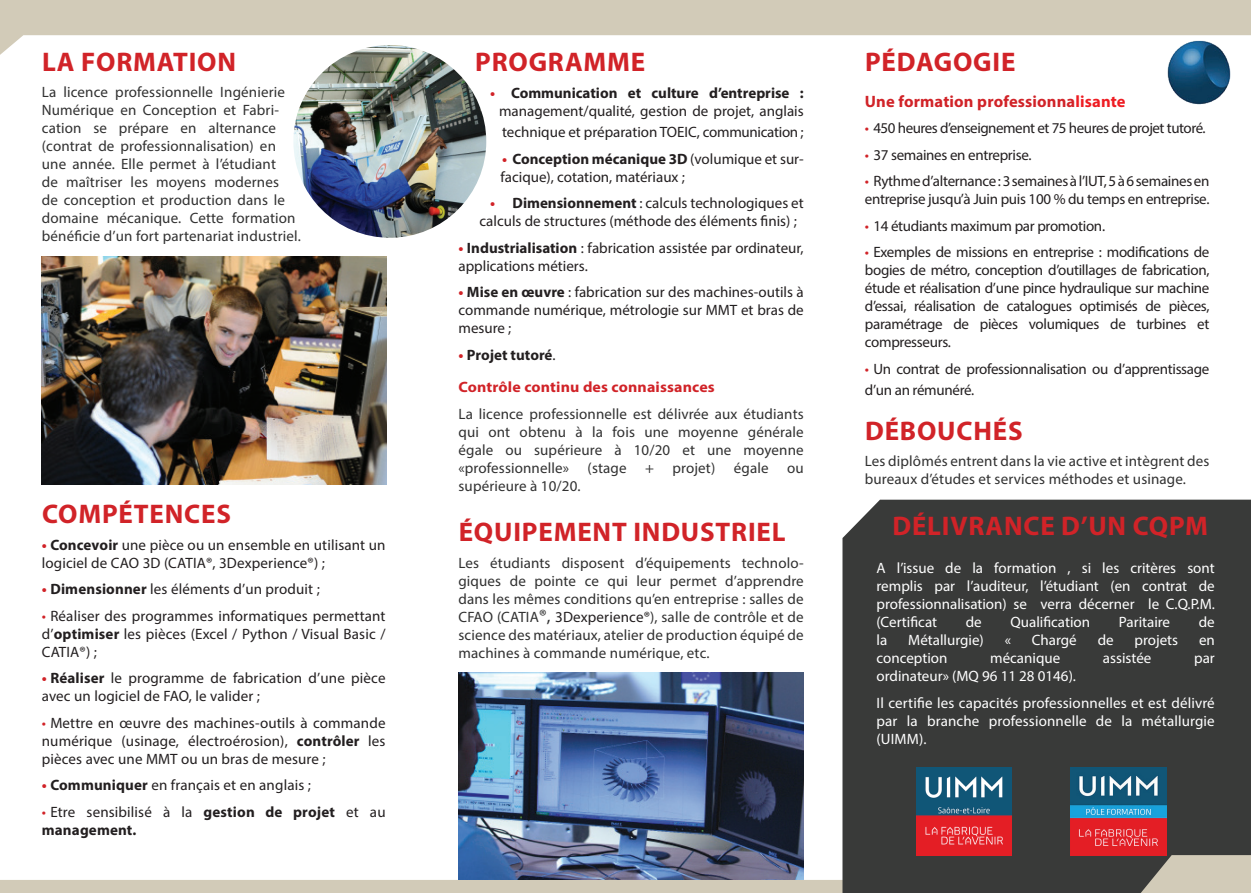
<style>
.page{position:relative;width:1251px;height:893px;background:#fff}
.page>*{position:absolute;margin:0;border:0;box-sizing:border-box;transform-origin:0 0}
.t1{font:700 27px "Myriad Pro";letter-spacing:.03em;color:#d12328}
.t2{font:700 16.5px "Myriad Pro";letter-spacing:.01em;color:#d12328}
.t3{font:15px/18px "Myriad Pro";color:#231f20}
.t4{font:15px/18px "Myriad Pro";letter-spacing:.01em;color:#313131}
.t5{font:15px/18px "Myriad Pro";color:#fff}
.t6{font:15px/18px "Myriad Pro";letter-spacing:-.02em;color:#231f20}
.t7{font:700 15px/18px "Myriad Pro";letter-spacing:.01em;color:#231f20}
.t8{font:15px "Myriad Pro";letter-spacing:-.03em;color:#231f20}
.t9{font:700 15px/32.5px "Myriad Pro";letter-spacing:.01em;color:#d12328}
.s1{font-weight:700;color:#d12328}
.s2{font-weight:700}
.s3{color:#d12328}
.s4{font-weight:400;color:#d12328}
.s5{font-weight:400}
.s6{color:#231f20}
.s7{font-weight:400;color:#231f20}
.s8{font-size:18px}
.s9{color:#ee1d23}
</style>
<div class="page">
<svg style="left:0;top:0;width:1250px;height:55px;fill:#d2cbb8"></svg>
<svg style="left:0;top:845px;width:842px;height:48px"></svg>
<div style="left:842px;top:500px;width:408px;height:393px;background:#393a39"></div>
<img style="left:293px;top:45px;width:193px;height:193px;border-radius:96px">
<img style="left:458px;top:673px;width:345px;height:207px">
<img style="left:42px;top:257px;width:344px;height:228px">
<img style="left:1147px;top:40px;width:102px;height:65px">
<img style="left:915px;top:768px;width:96px;height:88px">
<img style="left:1070px;top:768px;width:95px;height:88px">
<h1 class="t1" style="left:42px;top:44px;width:195px">LA FORMATION</h1>
<p class="t4" style="left:42px;top:83px;width:260px">La licence professionnelle Ingénierie Numérique en Conception et Fabri&shy;cation se prépare en alternance (contrat de professionnalisation) en une année. Elle permet à l’étudiant<br>de maîtriser les moyens modernes<br>de conception et production dans le domaine mécanique. Cette formation bénéficie d’un fort partenariat industriel.</p>
<h1 class="t1" style="left:42px;top:496px;width:190px">COMPÉTENCES</h1>
<p class="t3" style="left:42px;top:535px;width:345px"><span class="s1">•</span> <span class="s2">Concevoir</span> une pièce ou un ensemble en utilisant un logiciel de CAO 3D (CATIA®, 3Dexperience®) ;</p>
<p class="t3" style="left:42px;top:580px;width:279px"><span class="s1">•</span> <span class="s2">Dimensionner</span> les éléments d’un produit ;</p>
<p class="t3" style="left:42px;top:606px;width:345px;text-align:justify"><span class="s3">•</span> Réaliser des programmes informatiques permettant d’<span class="s2">optimiser</span> les pièces (Excel / Python / Visual Basic / CATIA®) ;</p>
<p class="t3" style="left:42px;top:669px;width:345px"><span class="s1">•</span> <span class="s2">Réaliser</span> le programme de fabrication d’une pièce avec un logiciel de FAO, le valider ;</p>
<p class="t3" style="left:42px;top:713px;width:345px;text-align:justify"><span class="s3">•</span> Mettre en œuvre des machines-outils à commande numérique (usinage, électroérosion), <span class="s2">contrôler</span> les pièces avec une MMT ou un bras de mesure ;</p>
<p class="t3" style="left:42px;top:776px;width:270px"><span class="s1">•</span> <span class="s2">Communiquer</span> en français et en anglais ;</p>
<p class="t7" style="left:42px;top:802px;width:345px"><span class="s4">•</span> <span class="s5">Etre sensibilisé à la</span> gestion de projet <span class="s5">et au </span>management.</p>
<h1 class="t1" style="left:475px;top:44px;width:171px">PROGRAMME</h1>
<p class="t3" style="left:490px;top:83px;width:315px;text-align:center"><span class="s1">•</span> <span class="s2">Communication et culture d’entreprise : </span>management/qualité, gestion de projet, anglais</p>
<p class="t3" style="left:502px;top:123px;width:303px">technique et préparation TOEIC, communication ;</p>
<p class="t3" style="left:500px;top:150px;width:304px"><span class="s1">•</span> <span class="s2">Conception mécanique 3D</span> (volumique et sur&shy;facique), cotation, matériaux ;</p>
<p class="t3" style="left:479px;top:194px;width:325px;text-indent:10px"><span class="s1">•</span> <span class="s2">Dimensionnement</span> : calculs technologiques et calculs de structures (méthode des éléments finis) ;</p>
<p class="t3" style="left:458px;top:239px;width:346px"><span class="s1">•</span> <span class="s2">Industrialisation</span> : fabrication assistée par ordinateur, applications métiers.</p>
<p class="t3" style="left:458px;top:283px;width:347px;text-align:justify"><span class="s1">•</span> <span class="s2">Mise en œuvre</span> : fabrication sur des machines-outils à commande numérique, métrologie sur MMT et bras de mesure ;</p>
<p class="t9" style="left:458px;top:338px;width:258px">• <span class="s6">Projet tutoré</span><span class="s7">.<br></span>Contrôle continu des connaissances</p>
<p class="t4" style="left:458px;top:405px;width:347px;text-align:justify">La licence professionnelle est délivrée aux étudiants qui ont obtenu à la fois une moyenne générale égale ou supérieure à 10/20 et une moyenne «professionnelle» (stage + projet) égale ou supérieure à 10/20.</p>
<h1 class="t1" style="left:458px;top:515px;width:328px">ÉQUIPEMENT INDUSTRIEL</h1>
<p class="t4" style="left:458px;top:553px;width:347px;text-align:justify">Les étudiants disposent d’équipements technolo&shy;giques de pointe ce qui leur permet d’apprendre dans les mêmes conditions qu’en entreprise : salles de CFAO (CATIA<span class="s8">®,</span> <span class="s6">3Dexperience®</span>), salle de contrôle et de science des matériaux, atelier de production équipé de machines à commande numérique, etc.</p>
<h1 class="t1" style="left:864px;top:44px;width:152px">PÉDAGOGIE</h1>
<p class="t2" style="left:864px;top:90px;width:262px">Une formation professionna<span class="s9">lisante</span></p>
<p class="t8" style="left:864px;top:119px;width:342px"><span class="s3">•</span> 450 heures d’enseignement et 75 heures de projet tutoré.</p>
<p class="t6" style="left:864px;top:145px;width:168px"><span class="s3">•</span> 37 semaines en entreprise.</p>
<p class="t6" style="left:864px;top:172px;width:346px"><span class="s3">•</span> Rythme d’alternance : 3 semaines à l’IUT, 5 à 6 semaines en entreprise jusqu’à Juin puis 100 % du temps en entreprise.</p>
<p class="t6" style="left:864px;top:216px;width:242px"><span class="s3">•</span> 14 étudiants maximum par promotion.</p>
<p class="t3" style="left:864px;top:243px;width:346px;text-align:justify"><span class="s3">•</span> Exemples de missions en entreprise : modifications de bogies de métro, conception d’outillages de fabrication, étude et réalisation d’une pince hydraulique sur machine d’essai, réalisation de catalogues optimisés de pièces, paramétrage de pièces volumiques de turbines et compresseurs.</p>
<p class="t6" style="left:864px;top:358px;width:346px;line-height:21.6px"><span class="s3">•</span> Un contrat de professionnalisation ou d’apprentissage d’un an rémunéré.</p>
<h1 class="t1" style="left:864px;top:413px;width:159px">DÉBOUCHÉS</h1>
<p class="t4" style="left:864px;top:452px;width:346px">Les diplômés entrent dans la vie active et intègrent des bureaux d’études et services méthodes et usinage.</p>
<h1 class="t1" style="left:892px;top:508px;width:317px">DÉLIVRANCE D’UN CQPM</h1>
<p class="t5" style="left:876px;top:559px;width:340px;text-align:justify">A l’issue de la formation , si les critères sont remplis par l’auditeur, l’étudiant (en contrat de professionnalisation) se verra décerner le C.Q.P.M. (Certificat</p>
<p class="t5" style="left:965px;top:613px;width:17px">de</p>
<p class="t5" style="left:1010px;top:613px;width:81px">Qualification</p>
<p class="t5" style="left:1118px;top:613px;width:53px">Paritaire</p>
<p class="t5" style="left:1198px;top:613px;width:17px">de</p>
<p class="t5" style="left:876px;top:631px;width:12px">la</p>
<p class="t5" style="left:908px;top:631px;width:77px">Métallurgie)</p>
<p class="t5" style="left:1004px;top:631px;width:8px">«</p>
<p class="t5" style="left:1031px;top:631px;width:46px">Chargé</p>
<p class="t5" style="left:1097px;top:631px;width:17px">de</p>
<p class="t5" style="left:1134px;top:631px;width:45px">projets</p>
<p class="t5" style="left:1198px;top:631px;width:17px">en</p>
<p class="t5" style="left:876px;top:649px;width:72px">conception</p>
<p class="t5" style="left:989px;top:649px;width:72px">mécanique</p>
<p class="t5" style="left:1102px;top:649px;width:50px">assistée</p>
<p class="t5" style="left:1193px;top:649px;width:22px">par</p>
<p class="t5" style="left:876px;top:662px;width:340px;line-height:26.5px">ordinateur» (MQ 96 11 28 0146).<br>Il certifie les capacités professionnelles et est délivré</p>
<p class="t5" style="left:876px;top:711px;width:340px">par la branche professionnelle de la métallurgie (UIMM).</p>
</div>
